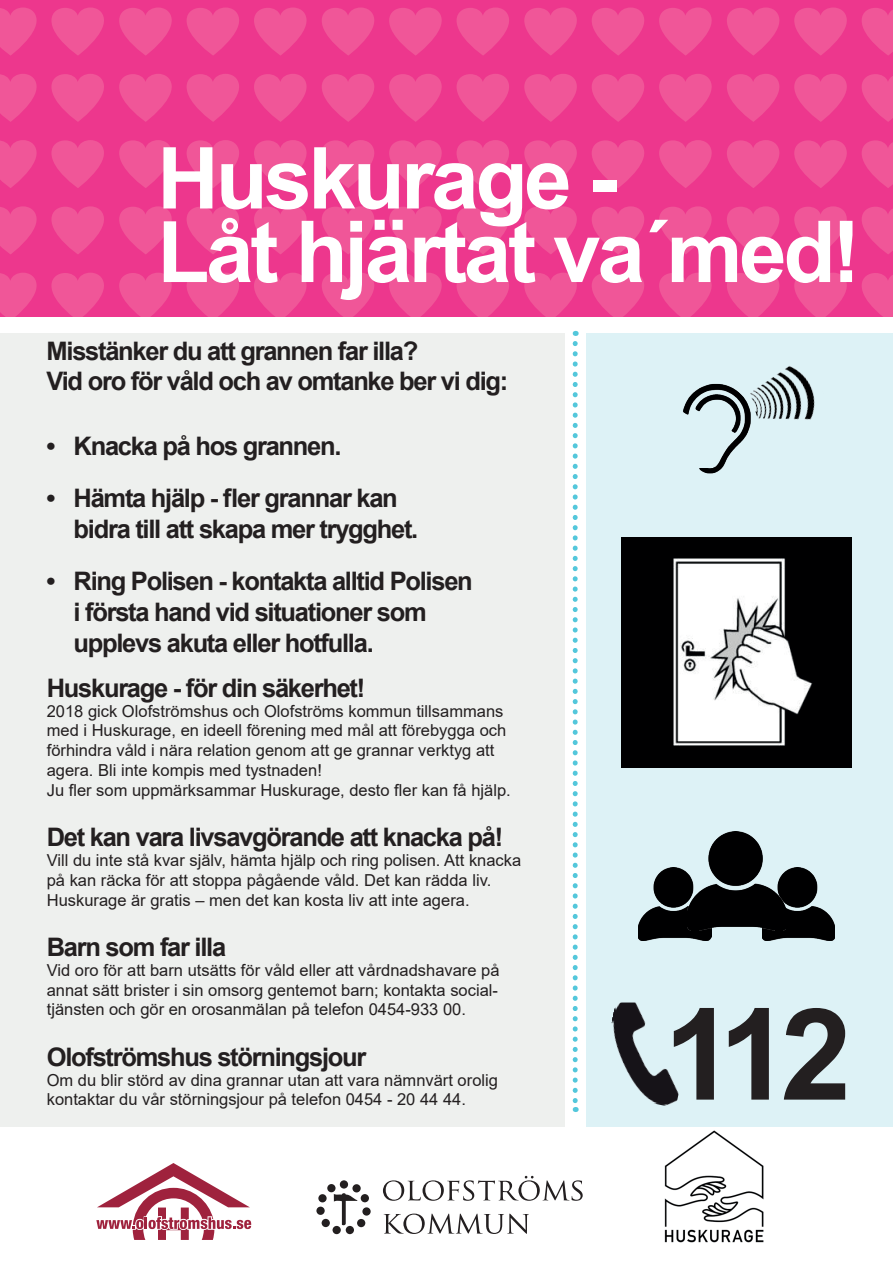
<style>
.page{position:relative;width:893px;height:1263px;background:#fff}
.page>*{position:absolute;margin:0;border:0;box-sizing:border-box;transform-origin:0 0}
.t1{font:700 127.5px "Arial";color:#231f20}
.t2{font:700 85.5px/73.5px "Arial";letter-spacing:-.04em;color:#fff}
.t3{font:700 25.5px/30.6px "Arial";letter-spacing:-.05em;color:#231f20}
.t4{font:16.5px/19.8px "Arial";color:#231f20}
</style>
<div class="page">
<div style="left:0;top:333px;width:564px;height:793px;background:#eef0ee"></div>
<div style="left:587px;top:333px;width:306px;height:793px;background:#ddf2f6"></div>
<svg style="left:573px;top:343px;width:5px;height:769px"></svg>
<div style="left:0;top:0;width:893px;height:317px;background:#ed378d"></div>
<svg style="left:389px;top:74px;width:53px;height:48px"></svg>
<svg style="left:322px;top:74px;width:52px;height:48px"></svg>
<svg style="left:254px;top:74px;width:53px;height:48px"></svg>
<svg style="left:186px;top:74px;width:53px;height:48px"></svg>
<svg style="left:119px;top:74px;width:53px;height:48px"></svg>
<svg style="left:51px;top:74px;width:53px;height:48px"></svg>
<svg style="left:0;top:74px;width:37px;height:48px"></svg>
<svg style="left:592px;top:74px;width:52px;height:48px"></svg>
<svg style="left:524px;top:74px;width:53px;height:48px"></svg>
<svg style="left:456px;top:74px;width:53px;height:48px"></svg>
<svg style="left:389px;top:140px;width:53px;height:48px"></svg>
<svg style="left:322px;top:140px;width:52px;height:48px"></svg>
<svg style="left:254px;top:140px;width:53px;height:48px"></svg>
<svg style="left:186px;top:140px;width:53px;height:48px"></svg>
<svg style="left:119px;top:140px;width:53px;height:48px"></svg>
<svg style="left:51px;top:140px;width:53px;height:48px"></svg>
<svg style="left:0;top:140px;width:37px;height:48px"></svg>
<svg style="left:592px;top:140px;width:52px;height:48px"></svg>
<svg style="left:524px;top:140px;width:53px;height:48px"></svg>
<svg style="left:456px;top:140px;width:53px;height:48px"></svg>
<svg style="left:389px;top:206px;width:53px;height:48px"></svg>
<svg style="left:322px;top:206px;width:52px;height:48px"></svg>
<svg style="left:254px;top:206px;width:53px;height:48px"></svg>
<svg style="left:186px;top:206px;width:53px;height:48px"></svg>
<svg style="left:119px;top:206px;width:53px;height:48px"></svg>
<svg style="left:51px;top:206px;width:53px;height:48px"></svg>
<svg style="left:0;top:206px;width:37px;height:48px"></svg>
<svg style="left:592px;top:206px;width:52px;height:48px"></svg>
<svg style="left:524px;top:206px;width:53px;height:48px"></svg>
<svg style="left:456px;top:206px;width:53px;height:48px"></svg>
<svg style="left:389px;top:273px;width:53px;height:44px"></svg>
<svg style="left:322px;top:273px;width:52px;height:44px"></svg>
<svg style="left:254px;top:273px;width:53px;height:44px"></svg>
<svg style="left:186px;top:273px;width:53px;height:44px"></svg>
<svg style="left:119px;top:273px;width:53px;height:44px"></svg>
<svg style="left:51px;top:273px;width:53px;height:44px"></svg>
<svg style="left:0;top:273px;width:37px;height:44px"></svg>
<svg style="left:592px;top:273px;width:52px;height:44px"></svg>
<svg style="left:524px;top:273px;width:53px;height:44px"></svg>
<svg style="left:456px;top:273px;width:53px;height:44px"></svg>
<svg style="left:389px;top:8px;width:53px;height:48px"></svg>
<svg style="left:322px;top:8px;width:52px;height:48px"></svg>
<svg style="left:254px;top:8px;width:53px;height:48px"></svg>
<svg style="left:186px;top:8px;width:53px;height:47px"></svg>
<svg style="left:592px;top:8px;width:52px;height:48px"></svg>
<svg style="left:524px;top:8px;width:53px;height:47px"></svg>
<svg style="left:456px;top:8px;width:53px;height:47px"></svg>
<svg style="left:119px;top:8px;width:53px;height:48px"></svg>
<svg style="left:51px;top:8px;width:53px;height:47px"></svg>
<svg style="left:0;top:8px;width:37px;height:48px"></svg>
<svg style="left:862px;top:74px;width:31px;height:48px"></svg>
<svg style="left:794px;top:74px;width:53px;height:48px"></svg>
<svg style="left:727px;top:74px;width:53px;height:48px"></svg>
<svg style="left:862px;top:140px;width:31px;height:48px"></svg>
<svg style="left:794px;top:140px;width:53px;height:48px"></svg>
<svg style="left:727px;top:140px;width:53px;height:48px"></svg>
<svg style="left:659px;top:140px;width:53px;height:48px"></svg>
<svg style="left:862px;top:207px;width:31px;height:47px"></svg>
<svg style="left:794px;top:206px;width:53px;height:48px"></svg>
<svg style="left:727px;top:206px;width:53px;height:48px"></svg>
<svg style="left:659px;top:206px;width:53px;height:48px"></svg>
<svg style="left:862px;top:273px;width:31px;height:44px"></svg>
<svg style="left:794px;top:273px;width:53px;height:44px"></svg>
<svg style="left:727px;top:273px;width:53px;height:44px"></svg>
<svg style="left:659px;top:273px;width:53px;height:44px"></svg>
<svg style="left:862px;top:8px;width:31px;height:47px"></svg>
<svg style="left:794px;top:8px;width:53px;height:48px"></svg>
<svg style="left:727px;top:8px;width:53px;height:48px"></svg>
<svg style="left:659px;top:7px;width:53px;height:115px"></svg>
<svg style="left:334px;top:1192px;width:23px;height:33px"></svg>
<div style="left:318px;top:1194px;width:9px;height:8px;background:#231f20;border-radius:50%"></div>
<div style="left:327px;top:1184px;width:9px;height:8px;background:#231f20;border-radius:50%"></div>
<div style="left:340px;top:1180px;width:8px;height:8px;background:#231f20;border-radius:50%"></div>
<div style="left:352px;top:1184px;width:9px;height:8px;background:#231f20;border-radius:50%"></div>
<div style="left:361px;top:1194px;width:8px;height:8px;background:#231f20;border-radius:50%"></div>
<div style="left:362px;top:1207px;width:9px;height:8px;background:#231f20;border-radius:50%"></div>
<div style="left:357px;top:1219px;width:8px;height:8px;background:#231f20;border-radius:50%"></div>
<div style="left:346px;top:1226px;width:8px;height:8px;background:#231f20;border-radius:50%"></div>
<div style="left:333px;top:1226px;width:8px;height:8px;background:#231f20;border-radius:50%"></div>
<div style="left:322px;top:1219px;width:8px;height:8px;background:#231f20;border-radius:50%"></div>
<svg style="left:316px;top:1206px;width:9px;height:9px"></svg>
<svg style="left:383px;top:1176px;width:200px;height:25px"></svg>
<svg style="left:384px;top:1213px;width:145px;height:21px"></svg>
<img style="left:664px;top:1130px;width:100px;height:113px">
<svg style="left:96px;top:1163px;width:155px;height:77px"></svg>
<img style="left:622px;top:538px;width:230px;height:230px">
<img style="left:638px;top:867px;width:73px;height:73px">
<img style="left:762px;top:867px;width:73px;height:73px">
<img style="left:687px;top:832px;width:99px;height:98px">
<img style="left:611px;top:1002px;width:68px;height:104px">
<img style="left:683px;top:383px;width:61px;height:91px">
<div style="left:640px;top:428px;width:73px;height:39px;background:#ddf2f6"></div>
<svg style="left:727px;top:383px;width:17px;height:29px"></svg>
<div style="left:651px;top:434px;width:47px;height:53px;background:#ddf2f6"></div>
<img style="left:744px;top:366px;width:71px;height:73px">
<h2 class="t2" style="left:157px;top:143px;width:705px">Huskurage -<br>Låt hjärtat va´med!</h2>
<h3 class="t3" style="left:47px;top:336px;width:463px">Misstänker du att grannen far illa?<br>Vid oro för våld och av omtanke ber vi dig:</h3>
<h3 class="t3" style="left:47px;top:431px;width:296px">• Knacka på hos grannen.</h3>
<h3 class="t3" style="left:74px;top:483px;width:346px;text-indent:-27px">• Hämta hjälp - fler grannar kan bidra till att skapa mer trygghet.</h3>
<h3 class="t3" style="left:74px;top:566px;width:401px;text-indent:-27px">• Ring Polisen - kontakta alltid Polisen i första hand vid situationer som upplevs akuta eller hotfulla.</h3>
<h3 class="t3" style="left:47px;top:673px;width:320px">Huskurage - för din säkerhet!</h3>
<p class="t4" style="left:47px;top:701px;width:465px">2018 gick Olofströmshus och Olofströms kommun tillsammans med i Huskurage, en ideell förening med mål att förebygga och förhindra våld i nära relation genom att ge grannar verktyg att agera. Bli inte kompis med tystnaden!<br>Ju fler som uppmärksammar Huskurage, desto fler kan få hjälp.</p>
<h3 class="t3" style="left:47px;top:822px;width:458px">Det kan vara livsavgörande att knacka på!</h3>
<p class="t4" style="left:47px;top:850px;width:476px">Vill du inte stå kvar själv, hämta hjälp och ring polisen. Att knacka på kan räcka för att stoppa pågående våld. Det kan rädda liv.<br>Huskurage är gratis – men det kan kosta liv att inte agera.</p>
<h3 class="t3" style="left:47px;top:932px;width:181px">Barn som far illa</h3>
<p class="t4" style="left:47px;top:960px;width:454px;text-align:justify">Vid oro för att barn utsätts för våld eller att vårdnadshavare på annat sätt brister i sin omsorg gentemot barn; kontakta social&shy;tjänsten och gör en orosanmälan på telefon 0454-933 00.</p>
<h3 class="t3" style="left:47px;top:1042px;width:321px">Olofströmshus störningsjour</h3>
<p class="t4" style="left:47px;top:1070px;width:453px">Om du blir störd av dina grannar utan att vara nämnvärt orolig kontaktar du vår störningsjour på telefon 0454 - 20 44 44.</p>
<h1 class="t1" style="left:664px;top:965px;width:189px">112</h1>
</div>
